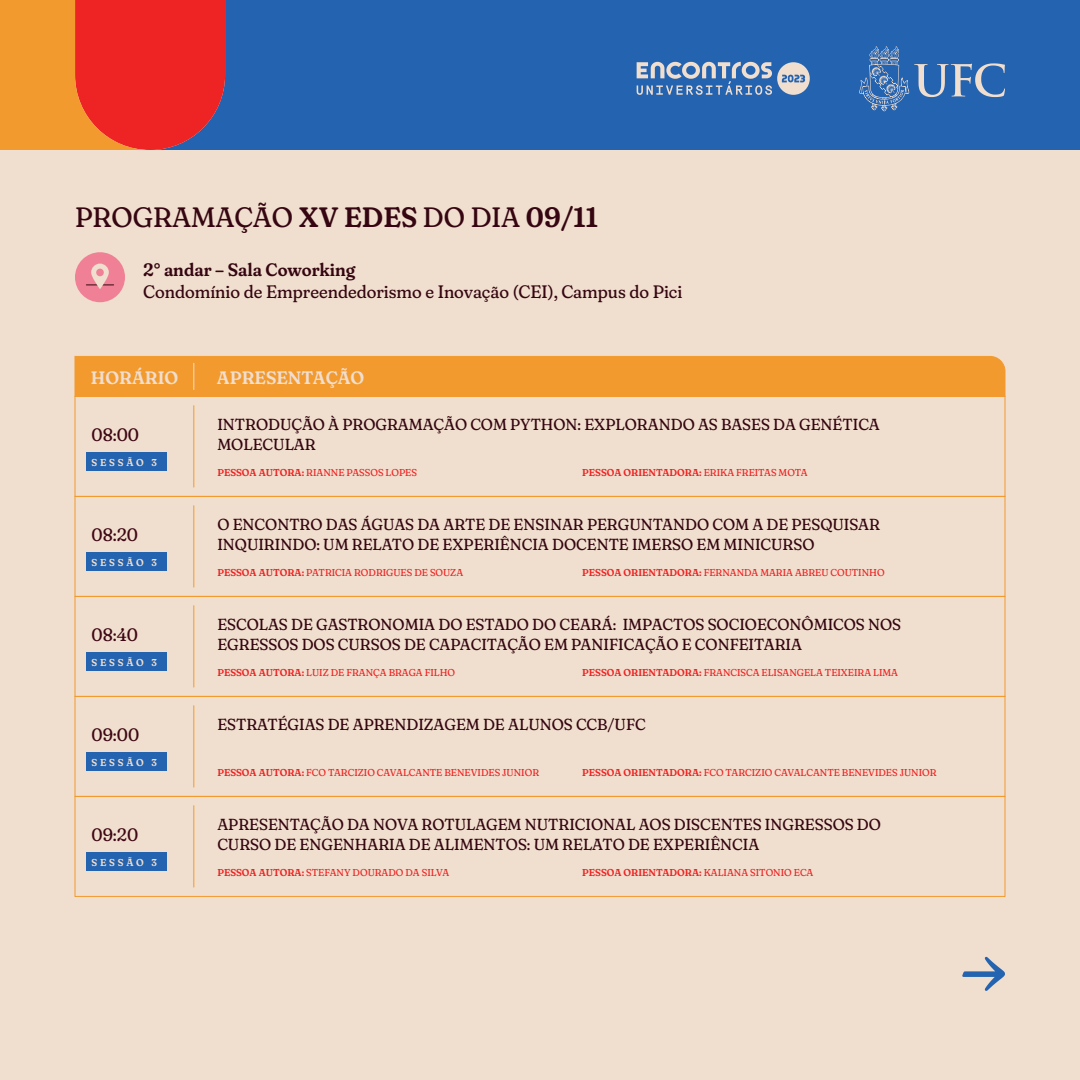
<style>
.page{position:relative;width:1080px;height:1080px;background:#f0dece}
.page>*{position:absolute;margin:0;border:0;box-sizing:border-box;transform-origin:0 0}
.t1{font:28px "Fraunces 72 pt Super Soft";color:#350611}
.t2{font:18px "Fraunces 72 pt Super Soft";color:#350611}
.t3{font:18px "Fraunces 72 pt Super Soft";color:#3d0613}
.t4{font:600 18px "Fraunces 72 pt Super Soft";color:#350611}
.t5{font:600 18px "Fraunces 72 pt Super Soft";color:#f0dece}
.t6{font:16px/19.2px "Fraunces 72 pt Super Soft";color:#350611}
.t7{font:10px "Fraunces 72 pt Super Soft";color:#ee2323}
.t8{font:600 10px "Fraunces 72 pt Super Soft";color:#ee2323}
.t9{font:600 10px "Fraunces 72 pt Super Soft";letter-spacing:.28em;color:#f0dece}
.s1{font-weight:600}
.s2{font-weight:400}
</style>
<div class="page">
<div style="left:225px;top:0;width:855px;height:150px;background:#2463b0"></div>
<svg style="left:0;top:0;width:225px;height:150px;background:#e8512c"></svg>
<svg style="left:858px;top:46px;width:147px;height:65px;background:#4375b4"></svg>
<svg style="left:637px;top:62px;width:173px;height:33px"></svg>
<div style="left:75px;top:252px;width:50px;height:50px;background:#ef8095;border-radius:50%"></div>
<svg style="left:86px;top:264px;width:28px;height:25px"></svg>
<div style="left:96px;top:269px;width:8px;height:7px;background:#ef8095;border-radius:50%"></div>
<hr style="left:193px;top:406px;width:1px;height:81px;background:#f39a2f">
<div style="left:74px;top:355px;width:932px;height:42px;background:#f39a2f"></div>
<div style="left:86px;top:452px;width:81px;height:19px;background:#2463b0"></div>
<div style="left:74px;top:496px;width:932px;height:101px;border:1px solid #f39a2f"></div>
<hr style="left:193px;top:506px;width:1px;height:81px;background:#f39a2f">
<div style="left:86px;top:552px;width:81px;height:19px;background:#2463b0"></div>
<div style="left:74px;top:596px;width:932px;height:101px;border:1px solid #f39a2f"></div>
<hr style="left:193px;top:606px;width:1px;height:81px;background:#f39a2f">
<div style="left:86px;top:652px;width:81px;height:19px;background:#2463b0"></div>
<div style="left:74px;top:696px;width:932px;height:101px;border:1px solid #f39a2f"></div>
<hr style="left:193px;top:706px;width:1px;height:81px;background:#f39a2f">
<div style="left:86px;top:752px;width:81px;height:19px;background:#2463b0"></div>
<div style="left:74px;top:796px;width:932px;height:101px;border:1px solid #f39a2f"></div>
<hr style="left:193px;top:806px;width:1px;height:81px;background:#f39a2f">
<div style="left:86px;top:852px;width:81px;height:19px;background:#2463b0"></div>
<svg style="left:962px;top:957px;width:43px;height:34px"></svg>
<h1 class="t1" style="left:75px;top:197px;width:524px">PROGRAMAÇÃO <span class="s1">XV EDES</span> DO DIA <span class="s1">09/11</span></h1>
<p class="t4" style="left:143px;top:256px;width:214px">2° andar – Sala Coworking</p>
<p class="t2" style="left:143px;top:278px;width:541px">Condomínio de Empreendedorismo e Inovação (CEI), Campus do Pici</p>
<p class="t5" style="left:91px;top:364px;width:89px">HORÁRIO</p>
<p class="t5" style="left:217px;top:364px;width:149px">APRESENTAÇÃO</p>
<p class="t3" style="left:92px;top:422px;width:49px">08:00</p>
<p class="t9" style="left:92px;top:455px;width:67px">SESSÃO 3</p>
<p class="t3" style="left:92px;top:522px;width:48px">08:20</p>
<p class="t9" style="left:92px;top:555px;width:67px">SESSÃO 3</p>
<p class="t3" style="left:92px;top:622px;width:48px">08:40</p>
<p class="t9" style="left:92px;top:655px;width:67px">SESSÃO 3</p>
<p class="t3" style="left:92px;top:722px;width:49px">09:00</p>
<p class="t9" style="left:92px;top:755px;width:67px">SESSÃO 3</p>
<p class="t3" style="left:92px;top:822px;width:48px">09:20</p>
<p class="t9" style="left:92px;top:855px;width:67px">SESSÃO 3</p>
<p class="t6" style="left:217px;top:414px;width:664px">INTRODUÇÃO À PROGRAMAÇÃO COM PYTHON: EXPLORANDO AS BASES DA GENÉTICA<br>MOLECULAR</p>
<p class="t7" style="left:217px;top:465px;width:201px"><span class="s1">PESSOA AUTORA:</span> RIANNE PASSOS LOPES</p>
<p class="t8" style="left:582px;top:465px;width:227px">PESSOA ORIENTADORA: <span class="s2">ERIKA FREITAS MOTA</span></p>
<p class="t6" style="left:217px;top:514px;width:664px">O ENCONTRO DAS ÁGUAS DA ARTE DE ENSINAR PERGUNTANDO COM A DE PESQUISAR<br>INQUIRINDO: UM RELATO DE EXPERIÊNCIA DOCENTE IMERSO EM MINICURSO</p>
<p class="t7" style="left:217px;top:565px;width:247px"><span class="s1">PESSOA AUTORA:</span> PATRICIA RODRIGUES DE SOUZA</p>
<p class="t7" style="left:582px;top:565px;width:304px"><span class="s1">PESSOA ORIENTADORA:</span> FERNANDA MARIA ABREU COUTINHO</p>
<p class="t6" style="left:217px;top:614px;width:685px">ESCOLAS DE GASTRONOMIA DO ESTADO DO CEARÁ: IMPACTOS SOCIOECONÔMICOS NOS<br>EGRESSOS DOS CURSOS DE CAPACITAÇÃO EM PANIFICAÇÃO E CONFEITARIA</p>
<p class="t7" style="left:217px;top:665px;width:239px"><span class="s1">PESSOA AUTORA:</span> LUIZ DE FRANÇA BRAGA FILHO</p>
<p class="t7" style="left:582px;top:665px;width:317px"><span class="s1">PESSOA ORIENTADORA:</span> FRANCISCA ELISANGELA TEIXEIRA LIMA</p>
<p class="t6" style="left:217px;top:714px;width:430px">ESTRATÉGIAS DE APRENDIZAGEM DE ALUNOS CCB/UFC</p>
<p class="t7" style="left:217px;top:765px;width:323px"><span class="s1">PESSOA AUTORA:</span> FCO TARCIZIO CAVALCANTE BENEVIDES JUNIOR</p>
<p class="t7" style="left:582px;top:765px;width:356px"><span class="s1">PESSOA ORIENTADORA:</span> FCO TARCIZIO CAVALCANTE BENEVIDES JUNIOR</p>
<p class="t6" style="left:217px;top:814px;width:665px">APRESENTAÇÃO DA NOVA ROTULAGEM NUTRICIONAL AOS DISCENTES INGRESSOS DO<br>CURSO DE ENGENHARIA DE ALIMENTOS: UM RELATO DE EXPERIÊNCIA</p>
<p class="t7" style="left:217px;top:865px;width:233px"><span class="s1">PESSOA AUTORA:</span> STEFANY DOURADO DA SILVA</p>
<p class="t8" style="left:582px;top:865px;width:233px">PESSOA ORIENTADORA: <span class="s2">KALIANA SITONIO ECA</span></p>
</div>
